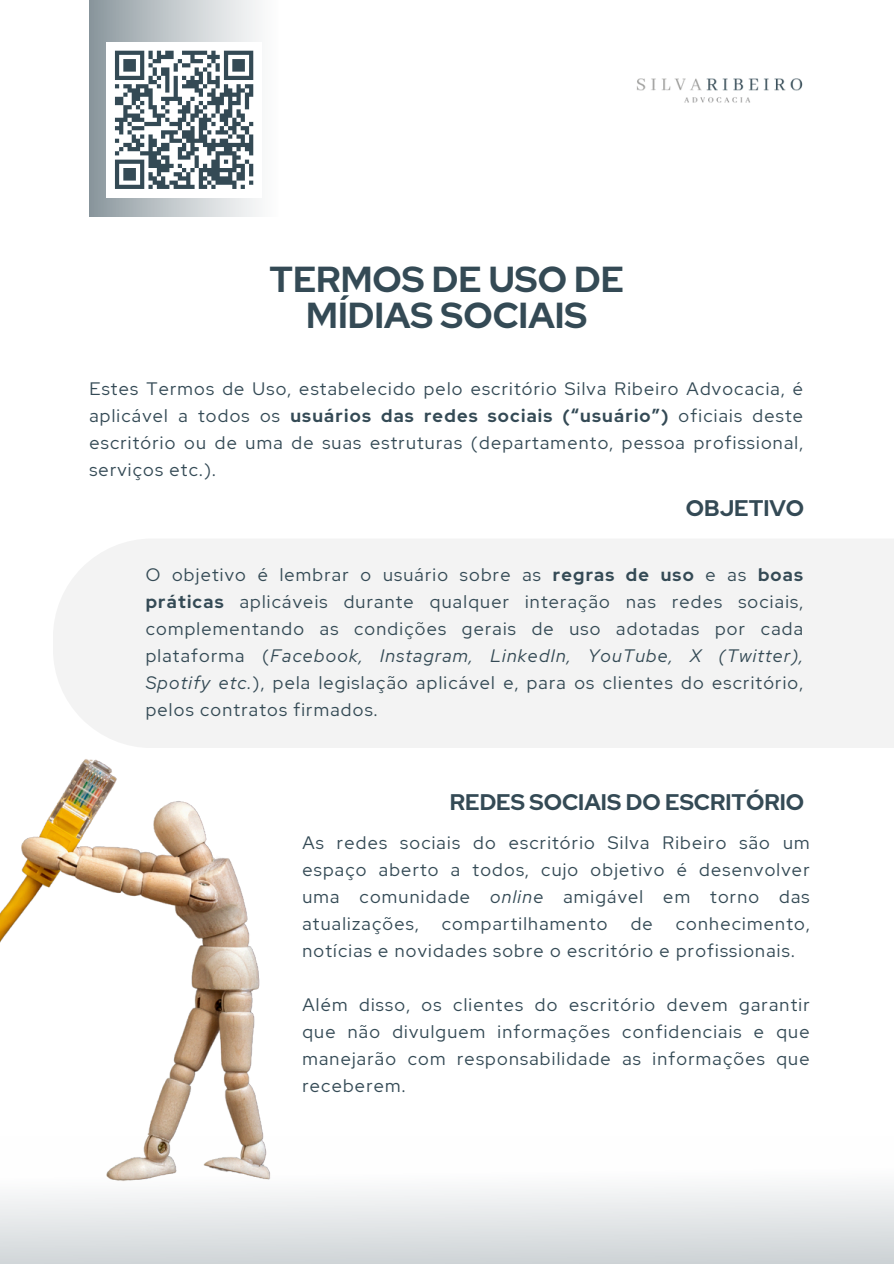
<style>
.page{position:relative;width:894px;height:1264px;background:#fff}
.page>*{position:absolute;margin:0;border:0;box-sizing:border-box;transform-origin:0 0}
.t1{font:700 36px/36px "Red Hat Display";color:#344a55;text-align:center}
.t2{font:700 22.5px "Red Hat Display";color:#344a55}
.t3{font:18px/27px "Red Hat Display";letter-spacing:.07em;color:#344a55;text-align:justify}
.s1{font-weight:700}
.s2{font-style:italic}
</style>
<div class="page">
<div style="left:89px;top:0;width:190px;height:216px;background:linear-gradient(to right,#8d999f,#fff)"></div>
<div style="left:0;top:1136px;width:893px;height:127px;background:linear-gradient(to bottom,#fff,#d2d7da)"></div>
<div style="left:106px;top:42px;width:155px;height:155px;background:#fff"></div>
<svg style="left:115px;top:50px;width:139px;height:139px"></svg>
<div style="left:53px;top:539px;width:840px;height:209px;background:#f3f3f3"></div>
<img style="left:637px;top:78px;width:166px;height:25px">
<img style="left:0;top:729px;width:279px;height:476px">
<p class="t1" style="left:269px;top:261px;width:356px">TERMOS DE USO DE<br>MÍDIAS SOCIAIS</p>
<h1 class="t3" style="left:89px;top:375px;width:715px">Estes Termos de Uso, estabelecido pelo escritório Silva Ribeiro Advocacia, é aplicável a todos os <span class="s1">usuários das redes sociais (“usuário”)</span> oficiais deste escritório ou de uma de suas estruturas (departamento, pessoa profissional, serviços etc.).</h1>
<p class="t2" style="left:685px;top:493px;width:120px">OBJETIVO</p>
<h2 class="t3" style="left:146px;top:561px;width:658px">O objetivo é lembrar o usuário sobre as <span class="s1">regras de uso</span> e as <span class="s1">boas práticas</span> aplicáveis durante qualquer interação nas redes sociais, complementando as condições gerais de uso adotadas por cada plataforma (<span class="s2">Facebook, Instagram, LinkedIn, YouTube, X (Twitter), Spotify etc.</span>), pela legislação aplicável e, para os clientes do escritório, pelos contratos firmados.</h2>
<p class="t2" style="left:449px;top:787px;width:356px">REDES SOCIAIS DO ESCRITÓRIO</p>
<p class="t3" style="left:302px;top:828px;width:508px">As redes sociais do escritório Silva Ribeiro são um espaço aberto a todos, cujo objetivo é desenvolver uma comunidade <span class="s2">online</span> amigável em torno das atualizações,</p>
<p class="t3" style="left:302px;top:909px;width:508px;text-indent:373px">conhecimento, notícias e novidades sobre o escritório e profissionais.</p>
<h2 class="t3" style="left:302px;top:990px;width:508px">Além disso, os clientes do escritório devem garantir que não divulguem informações confidenciais e que manejarão com responsabilidade as informações que receberem.</h2>
<p class="t3" style="left:441px;top:909px;width:167px">compartilhamento</p>
<p class="t3" style="left:630px;top:909px;width:23px">de</p>
</div>
